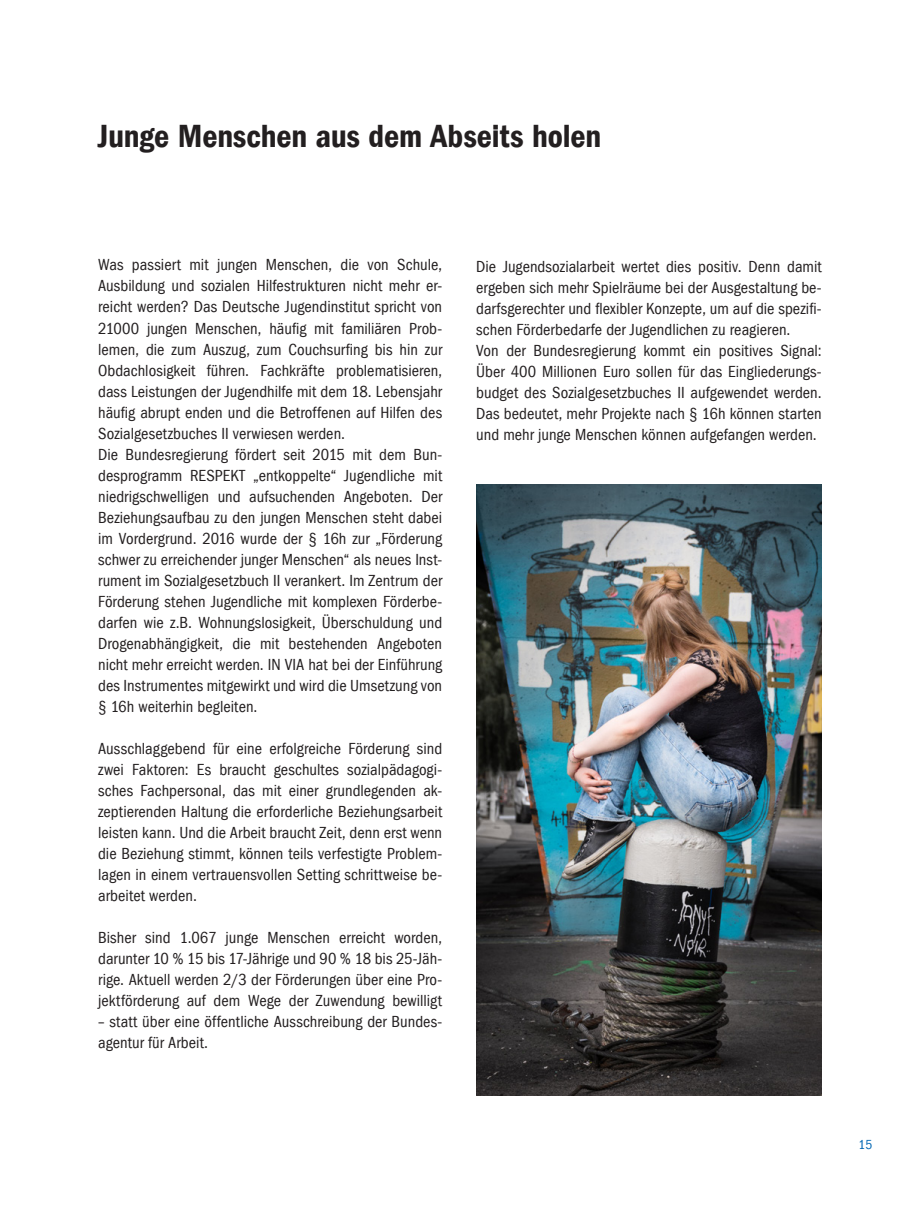
<style>
.page{position:relative;width:910px;height:1208px;background:#fff}
.page>*{position:absolute;margin:0;border:0;box-sizing:border-box;transform-origin:0 0}
.t1{font:600 condensed 33px "Franklin Gothic LT";letter-spacing:-.005em;color:#231f20}
.t2{font:condensed 16.5px/21px "Franklin Gothic LT";letter-spacing:.005em;color:#231f20}
.t3{font:condensed 13.5px "Franklin Gothic LT";color:#0166b3}
</style>
<div class="page">
<img style="left:476px;top:485px;width:346px;height:610px">
<h1 class="t1" style="left:98px;top:118px;width:505px">Junge Menschen aus dem Abseits holen</h1>
<p class="t2" style="left:98px;top:255px;width:346px">Was passiert mit jungen Menschen, die von Schule, Ausbildung und sozialen Hilfestrukturen nicht mehr er&shy;reicht werden? Das Deutsche Jugendinstitut spricht von 21000 jungen Menschen, häufig mit familiären Prob&shy;lemen, die zum Auszug, zum Couchsurfing bis hin zur Obdachlosigkeit führen. Fachkräfte problematisieren, dass Leistungen der Jugendhilfe mit dem 18. Lebensjahr häufig abrupt enden und die Betroffenen auf Hilfen des Sozialgesetzbuches II verwiesen werden.<br>Die Bundesregierung fördert seit 2015 mit dem Bun&shy;desprogramm RESPEKT „entkoppelte“ Jugendliche mit niedrigschwelligen und aufsuchenden Angeboten. Der Beziehungsaufbau zu den jungen Menschen steht dabei im Vordergrund. 2016 wurde der § 16h zur „Förderung schwer zu erreichender junger Menschen“ als neues Inst&shy;rument im Sozialgesetzbuch II verankert. Im Zentrum der Förderung stehen Jugendliche mit komplexen Förderbe&shy;darfen wie z.B. Wohnungslosigkeit, Überschuldung und Drogenabhängigkeit, die mit bestehenden Angeboten nicht mehr erreicht werden. IN VIA hat bei der Einführung des Instrumentes mitgewirkt und wird die Umsetzung von § 16h weiterhin begleiten.</p>
<p class="t2" style="left:98px;top:738px;width:346px;text-align:justify">Ausschlaggebend für eine erfolgreiche Förderung sind zwei Faktoren: Es braucht geschultes sozialpädagogi&shy;sches Fachpersonal, das mit einer grundlegenden ak&shy;zeptierenden Haltung die erforderliche Beziehungsarbeit leisten kann. Und die Arbeit braucht Zeit, denn erst wenn die Beziehung stimmt, können teils verfestigte Problem&shy;lagen in einem vertrauensvollen Setting schrittweise be&shy;arbeitet werden.</p>
<p class="t2" style="left:98px;top:927px;width:346px;text-align:justify">Bisher sind 1.067 junge Menschen erreicht worden, darunter 10 % 15 bis 17-Jährige und 90 % 18 bis 25-Jäh&shy;rige. Aktuell werden 2/3 der Förderungen über eine Pro&shy;jektförderung auf dem Wege der Zuwendung bewilligt</p>
<p class="t2" style="left:98px;top:1011px;width:346px">– statt über eine öffentliche Ausschreibung der Bundes&shy;agentur für Arbeit.</p>
<p class="t2" style="left:476px;top:256px;width:347px">Die Jugendsozialarbeit wertet dies positiv. Denn damit ergeben sich mehr Spielräume bei der Ausgestaltung be&shy;darfsgerechter und flexibler Konzepte, um auf die spezifi&shy;schen Förderbedarfe der Jugendlichen zu reagieren.<br>Von der Bundesregierung kommt ein positives Signal:<br>Über 400 Millionen Euro sollen für das Eingliederungs&shy;budget des Sozialgesetzbuches II aufgewendet werden.<br>Das bedeutet, mehr Projekte nach § 16h können starten und mehr junge Menschen können aufgefangen werden.</p>
<p class="t3" style="left:858px;top:1137px;width:15px">15</p>
</div>
